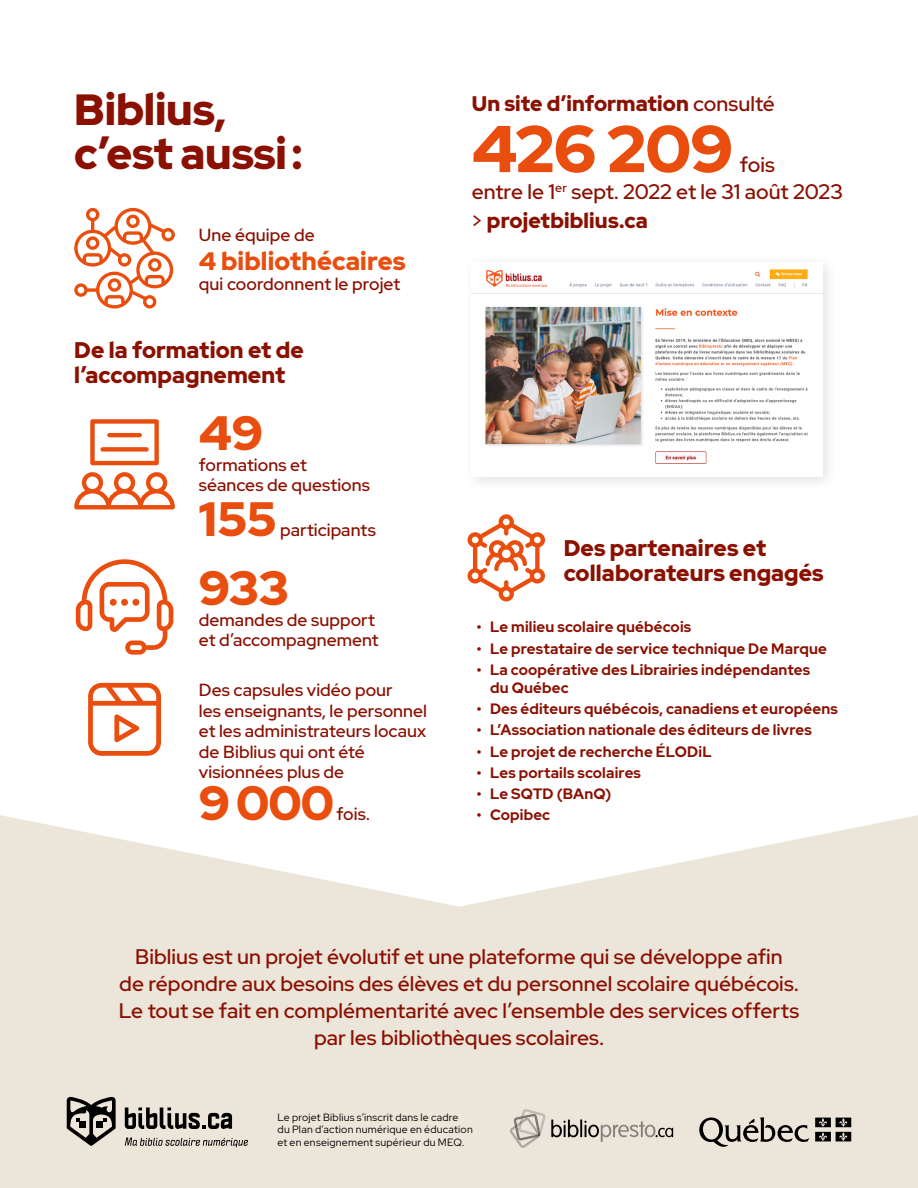
<style>
.page{position:relative;width:918px;height:1188px;background:#fff}
.page>*{position:absolute;margin:0;border:0;box-sizing:border-box;transform-origin:0 0}
.t1{font:900 66px "Red Hat Display";letter-spacing:-.01em;color:#e94e0f}
.t2{font:900 48px "Red Hat Display";letter-spacing:-.01em;color:#e94e0f}
.t3{font:900 43.5px/43.5px "Red Hat Display";letter-spacing:-.005em;color:#8a1002}
.t4{font:900 25.2px "Red Hat Display";letter-spacing:.005em;color:#e94e0f}
.t5{font:900 22.5px/24.8px "Red Hat Display";letter-spacing:.005em;color:#8a1002}
.t6{font:500 21px/27px "Red Hat Display";color:#8a1002}
.t7{font:900 21px "Red Hat Display";letter-spacing:.005em;color:#8a1002}
.t8{font:500 17.4px/20.4px "Red Hat Display";letter-spacing:.005em;color:#8a1002}
.t9{font:700 15px/18px "Red Hat Display";letter-spacing:.01em;color:#8a1002}
.t10{font:10.5px/12.6px "Red Hat Display";letter-spacing:.025em;color:#000}
.s1{font-weight:500}
.s2{font-weight:900}
</style>
<div class="page">
<svg style="left:0;top:815px;width:918px;height:373px;background:#eee8de"></svg>
<svg style="left:67px;top:1097px;width:49px;height:49px;background:#7f7b75"></svg>
<svg style="left:125px;top:1138px;width:123px;height:9px"></svg>
<svg style="left:125px;top:1107px;width:107px;height:22px;background:#817d77"></svg>
<svg style="left:510px;top:1109px;width:163px;height:39px;background:#d3cdc3"></svg>
<svg style="left:467px;top:514px;width:78px;height:87px"></svg>
<svg style="left:74px;top:208px;width:101px;height:101px"></svg>
<div style="left:463px;top:253px;width:375px;height:239px;background:#000;opacity:.12"></div>
<img style="left:472px;top:264px;width:350px;height:213px">
<svg style="left:88px;top:683px;width:73px;height:73px"></svg>
<svg style="left:76px;top:559px;width:97px;height:96px"></svg>
<div style="left:110px;top:599px;width:7px;height:7px;background:#e94e0f;border-radius:50%"></div>
<div style="left:121px;top:599px;width:7px;height:7px;background:#e94e0f;border-radius:50%"></div>
<div style="left:132px;top:599px;width:7px;height:7px;background:#e94e0f;border-radius:50%"></div>
<svg style="left:74px;top:472px;width:101px;height:37px"></svg>
<svg style="left:90px;top:419px;width:69px;height:46px"></svg>
<hr style="left:107px;top:433px;width:35px;height:4px;background:#e94e0f;border-radius:2px">
<div style="left:100px;top:447px;width:49px;height:5px;background:#e94e0f;border-radius:2px"></div>
<svg style="left:699px;top:1117px;width:110px;height:30px;background:#aea9a1"></svg>
<svg style="left:815px;top:1118px;width:36px;height:23px"></svg>
<h3 class="t3" style="left:74px;top:88px;width:230px">Biblius, c’est aussi:</h3>
<h3 class="t7" style="left:472px;top:89px;width:305px">Un site d’information <span class="s1">consulté</span></h3>
<h1 class="t1" style="left:472px;top:106px;width:263px">426 209</h1>
<h3 class="t6" style="left:472px;top:151px;width:373px;line-height:27.8px;text-indent:268px">fois<br>entre le 1<sup>er</sup> sept. 2022 et le 31 août 2023 &gt; <span class="s2">projetbiblius.ca</span></h3>
<p class="t8" style="left:199px;top:224px;width:117px">Une équipe de</p>
<h3 class="t4" style="left:199px;top:244px;width:208px">4 bibliothécaires</h3>
<p class="t8" style="left:199px;top:273px;width:203px">qui coordonnent le projet</p>
<h3 class="t5" style="left:74px;top:338px;width:231px">De la formation et de l’accompagnement</h3>
<h2 class="t2" style="left:199px;top:402px;width:65px">49</h2>
<p class="t8" style="left:199px;top:454px;width:173px">formations et séances de questions</p>
<h2 class="t2" style="left:199px;top:488px;width:79px">155</h2>
<p class="t8" style="left:280px;top:520px;width:97px">participants</p>
<h2 class="t2" style="left:199px;top:557px;width:92px">933</h2>
<p class="t8" style="left:199px;top:609px;width:181px">demandes de support et d’accompagnement</p>
<p class="t8" style="left:199px;top:680px;width:230px">Des capsules vidéo pour<br>les enseignants, le personnel et les administrateurs locaux de Biblius qui ont été visionnées plus de</p>
<h2 class="t2" style="left:199px;top:772px;width:137px">9 000</h2>
<p class="t8" style="left:337px;top:804px;width:35px">fois.</p>
<h3 class="t5" style="left:564px;top:536px;width:261px">Des partenaires et collaborateurs engagés</h3>
<p class="t9" style="left:477px;top:618px;width:216px">• Le milieu scolaire québécois</p>
<p class="t9" style="left:477px;top:639px;width:352px">• Le prestataire de service technique De Marque</p>
<p class="t9" style="left:490px;top:661px;width:322px;text-indent:-14px">• La coopérative des Librairies indépendantes du Québec</p>
<p class="t9" style="left:477px;top:700px;width:363px">• Des éditeurs québécois, canadiens et européens</p>
<p class="t9" style="left:477px;top:721px;width:337px">• L’Association nationale des éditeurs de livres</p>
<p class="t9" style="left:477px;top:742px;width:237px">• Le projet de recherche ÉLODiL</p>
<p class="t9" style="left:477px;top:763px;width:166px">• Les portails scolaires</p>
<p class="t9" style="left:477px;top:785px;width:136px">• Le SQTD (BAnQ)</p>
<p class="t9" style="left:477px;top:806px;width:75px">• Copibec</p>
<p class="t6" style="left:119px;top:942px;width:682px;text-align:center">Biblius est un projet évolutif et une plateforme qui se développe afin<br>de répondre aux besoins des élèves et du personnel scolaire québécois.<br>Le tout se fait en complémentarité avec l’ensemble des services offerts par les bibliothèques scolaires.</p>
<p class="t10" style="left:278px;top:1110px;width:197px">Le projet Biblius s’inscrit dans le cadre du Plan d’action numérique en éducation et en enseignement supérieur du MEQ.</p>
</div>
